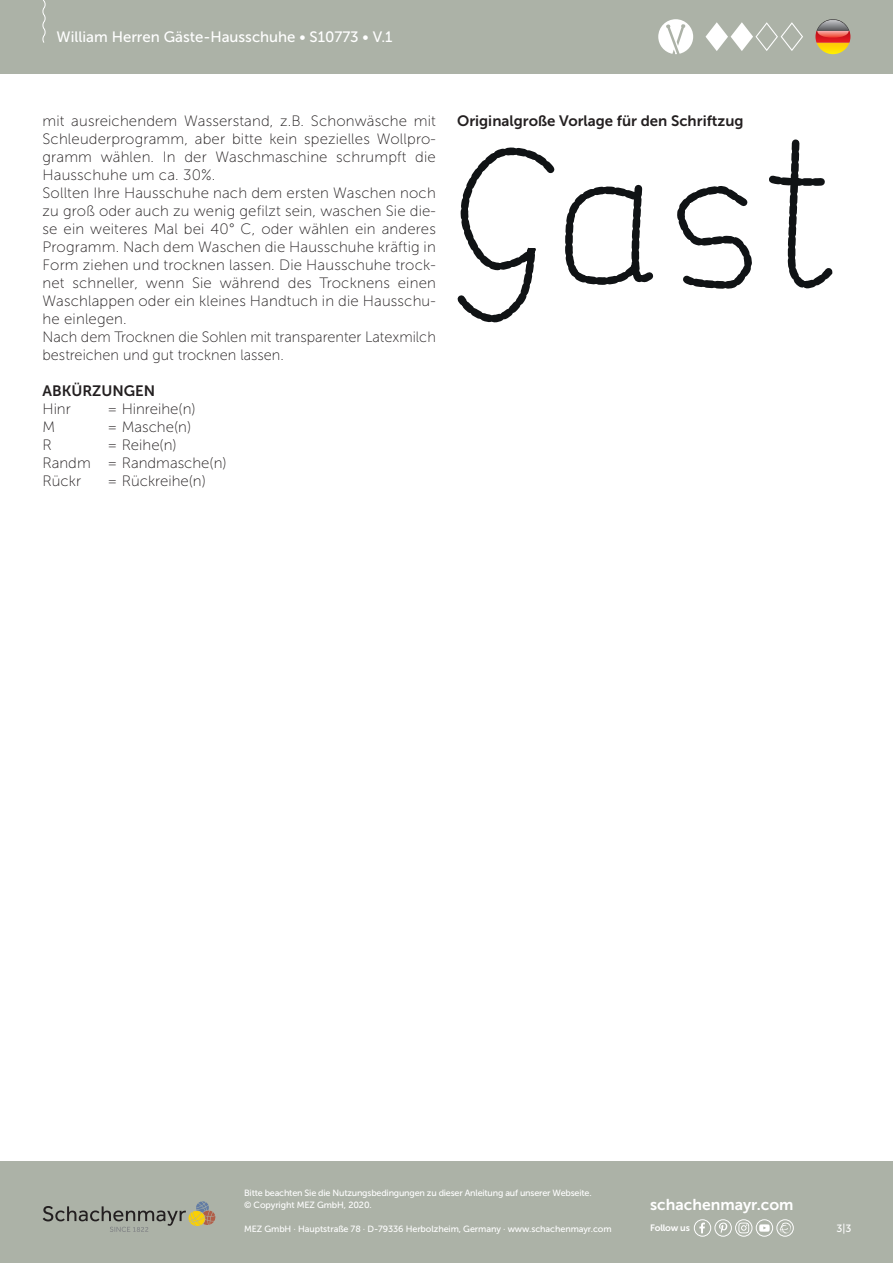
<style>
.page{position:relative;width:893px;height:1263px;background:#fff}
.page>*{position:absolute;margin:0;border:0;box-sizing:border-box;transform-origin:0 0}
.t1{font:15.75px "Museo Sans 700";color:#fff}
.t2{font:15px/18px "Museo Sans 100";letter-spacing:.01em;color:#231f20}
.t3{font:15px "Museo Sans 700";color:#231f20}
.t4{font:15px "Museo Sans 500";color:#fff}
.t5{font:10.5px "Museo Sans 500";color:#fff}
.t6{font:9.3px "Museo Sans 700";letter-spacing:-.02em;color:#fff}
.t7{font:9px/12px "Museo Sans 500";letter-spacing:-.01em;color:#fff}
</style>
<div class="page">
<div style="left:0;top:1161px;width:893px;height:102px;background:#acb2a7"></div>
<svg style="left:43px;top:1201px;width:173px;height:31px"></svg>
<div style="left:694px;top:1219px;width:17px;height:17px;border:1px solid #fff;border-radius:50%"></div>
<svg style="left:699px;top:1222px;width:6px;height:11px"></svg>
<svg style="left:759px;top:1224px;width:11px;height:8px"></svg>
<div style="left:756px;top:1219px;width:17px;height:17px;border:1px solid #fff;border-radius:50%"></div>
<svg style="left:778px;top:1222px;width:13px;height:11px"></svg>
<div style="left:777px;top:1219px;width:17px;height:17px;border:1px solid #fff;border-radius:50%"></div>
<div style="left:735px;top:1219px;width:17px;height:17px;border:1px solid #fff;border-radius:50%"></div>
<svg style="left:738px;top:1222px;width:11px;height:11px"></svg>
<svg style="left:719px;top:1222px;width:8px;height:11px"></svg>
<div style="left:715px;top:1219px;width:17px;height:17px;border:1px solid #fff;border-radius:50%"></div>
<div style="left:0;top:0;width:893px;height:74px;background:#acb2a7"></div>
<svg style="left:42px;top:0;width:4px;height:43px"></svg>
<svg style="left:658px;top:19px;width:35px;height:35px"></svg>
<svg style="left:705px;top:22px;width:98px;height:29px"></svg>
<svg style="left:458px;top:139px;width:372px;height:183px"></svg>
<svg style="left:815px;top:19px;width:35px;height:35px"></svg>
<p class="t4" style="left:57px;top:29px;width:337px">William Herren Gäste-Hausschuhe • S10773 • V.1</p>
<p class="t2" style="left:43px;top:112px;width:395px">mit ausreichendem Wasserstand, z.B. Schonwäsche mit Schleuderprogramm, aber bitte kein spezielles Wollpro&shy;gramm wählen. In der Waschmaschine schrumpft die Hausschuhe um ca. 30%.<br>Sollten Ihre Hausschuhe nach dem ersten Waschen noch zu groß oder auch zu wenig gefilzt sein, waschen Sie die&shy;se ein weiteres Mal bei 40° C, oder wählen ein anderes Programm. Nach dem Waschen die Hausschuhe kräftig in Form ziehen und trocknen lassen. Die Hausschuhe trock&shy;net schneller, wenn Sie während des Trocknens einen Waschlappen oder ein kleines Handtuch in die Hausschu&shy;he einlegen.<br>Nach dem Trocknen die Sohlen mit transparenter Latexmilch bestreichen und gut trocknen lassen.</p>
<p class="t3" style="left:43px;top:382px;width:114px">ABKÜRZUNGEN</p>
<p class="t2" style="left:43px;top:400px;width:30px">Hinr</p>
<p class="t2" style="left:107px;top:400px;width:90px">= Hinreihe(n)</p>
<p class="t2" style="left:43px;top:418px;width:14px">M</p>
<p class="t2" style="left:107px;top:418px;width:86px">= Masche(n)</p>
<p class="t2" style="left:43px;top:436px;width:11px">R</p>
<p class="t2" style="left:43px;top:436px;width:186px;text-indent:64px">= Reihe(n)<br>Randm = Randmasche(n)<br>Rückr</p>
<p class="t2" style="left:107px;top:472px;width:100px">= Rückreihe(n)</p>
<p class="t3" style="left:457px;top:112px;width:288px">Originalgroße Vorlage für den Schriftzug</p>
<p class="t7" style="left:244px;top:1187px;width:349px">Bitte beachten Sie die Nutzungsbedingungen zu dieser Anleitung auf unserer Webseite. © Copyright MEZ GmbH, 2020.</p>
<p class="t7" style="left:244px;top:1223px;width:369px">MEZ GmbH · Hauptstraße 78 · D-79336 Herbolzheim, Germany · www.schachenmayr.com</p>
<p class="t1" style="left:650px;top:1196px;width:145px">schachenmayr.com</p>
<p class="t6" style="left:650px;top:1223px;width:41px">Follow us</p>
<p class="t5" style="left:837px;top:1223px;width:16px">3|3</p>
</div>
